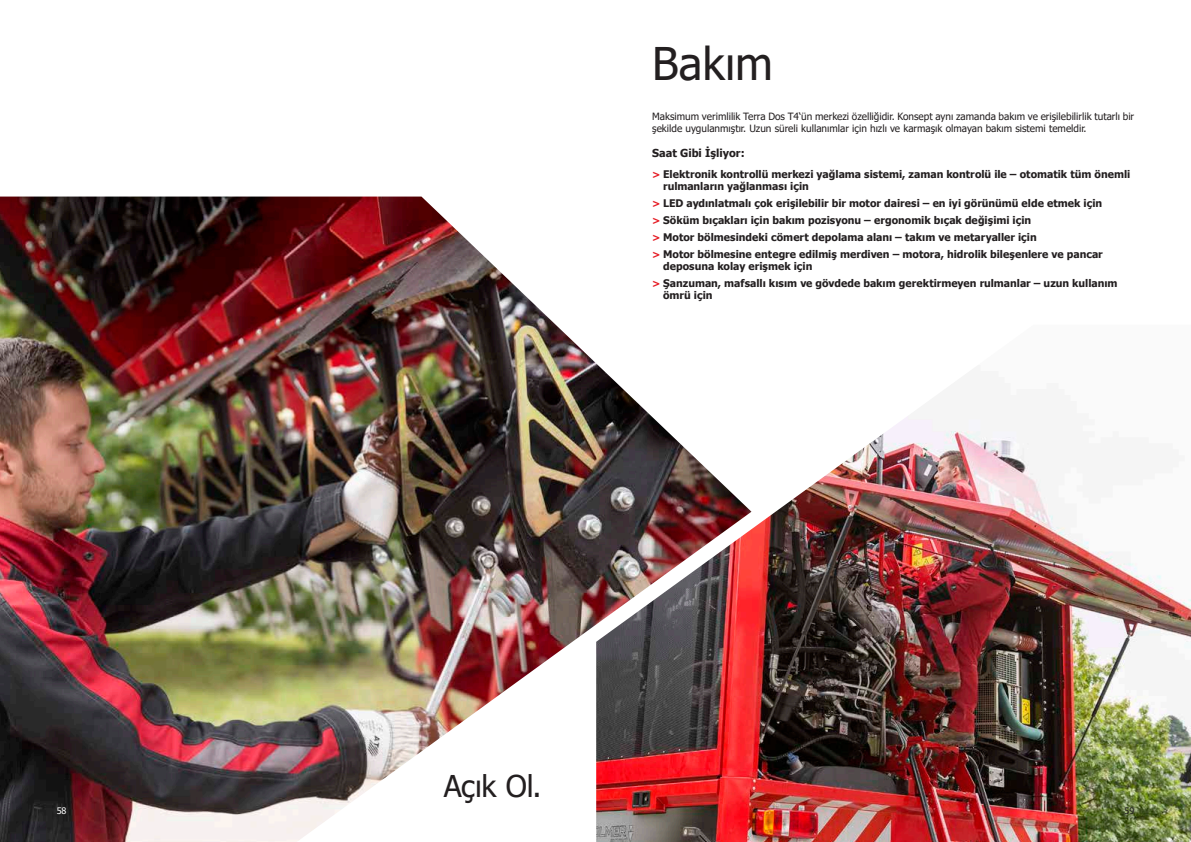
<style>
.page{position:relative;width:1191px;height:842px;background:#fff}
.page>*{position:absolute;margin:0;border:0;box-sizing:border-box;transform-origin:0 0}
.Absatzformat_2{font:45px "Tahoma";color:#231f20}
.t1{font:30px "Tahoma";letter-spacing:-.015em;color:#231f20}
.Absatzformat_2-2{font:700 11px "Tahoma";color:#231f20}
.t2{font:700 10.5px/12px "Tahoma";color:#231f20}
.Absatzformat_2-3{font:10px/12px "Tahoma";color:#231f20}
.t3{font:9px "Tahoma";color:#fff}
.t4{font:9px "Tahoma";color:#231f20}
.s1{font-size:10px;color:#e51a23}
</style>
<div class="page">
<img style="left:0;top:197px;width:596px;height:645px">
<img style="left:596px;top:363px;width:595px;height:479px">
<p class="Absatzformat_2" style="left:652px;top:33px;width:122px">Bakım</p>
<p class="Absatzformat_2-3" style="left:652px;top:111px;width:483px">Maksimum verimlilik Terra Dos T4‘ün merkezi özelliğidir. Konsept aynı zamanda bakım ve erişilebilirlik tutarlı bir şekilde uygulanmıştır. Uzun süreli kullanımlar için hızlı ve karmaşık olmayan bakım sistemi temeldir.</p>
<p class="Absatzformat_2-2" style="left:652px;top:146px;width:94px">Saat Gibi İşliyor:</p>
<p class="t2" style="left:663px;top:169px;width:469px;text-indent:-11px"><span class="s1">&gt;</span> Elektronik kontrollü merkezi yağlama sistemi, zaman kontrolü ile – otomatik tüm önemli rulmanların yağlanması için</p>
<p class="t2" style="left:652px;top:198px;width:451px"><span class="s1">&gt;</span> LED aydınlatmalı çok erişilebilir bir motor dairesi – en iyi görünümü elde etmek için</p>
<p class="t2" style="left:652px;top:215px;width:380px"><span class="s1">&gt;</span> Söküm bıçakları için bakım pozisyonu – ergonomik bıçak değişimi için</p>
<p class="t2" style="left:652px;top:232px;width:386px"><span class="s1">&gt;</span> Motor bölmesindeki cömert depolama alanı – takım ve metaryaller için</p>
<p class="t2" style="left:663px;top:248px;width:441px;text-indent:-11px"><span class="s1">&gt;</span> Motor bölmesine entegre edilmiş merdiven – motora, hidrolik bileşenlere ve pancar deposuna kolay erişmek için</p>
<p class="t2" style="left:663px;top:277px;width:456px;text-indent:-11px"><span class="s1">&gt;</span> Şanzuman, mafsallı kısım ve gövdede bakım gerektirmeyen rulmanlar – uzun kullanım ömrü için</p>
<p class="t1" style="left:444px;top:766px;width:99px">Açık Ol.</p>
<p class="t3" style="left:57px;top:804px;width:11px">58</p>
<p class="t4" style="left:1124px;top:804px;width:11px">59</p>
</div>
